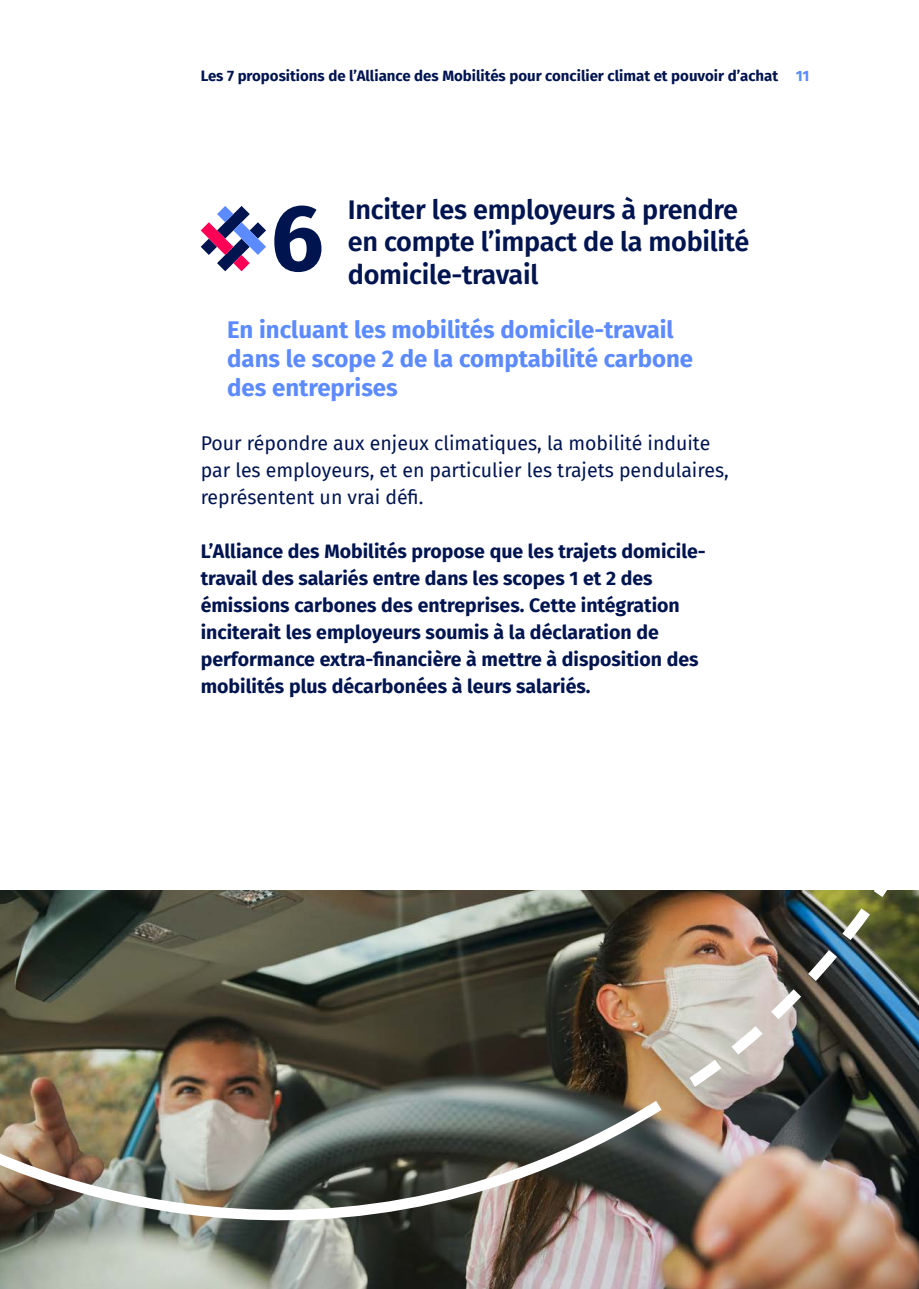
<style>
.page{position:relative;width:919px;height:1289px;background:#fff}
.page>*{position:absolute;margin:0;border:0;box-sizing:border-box;transform-origin:0 0}
.t1{font:600 27px/32.4px "Fira Sans";letter-spacing:-.01em;color:#001450}
.t2{font:700 24px/28.8px "Fira Sans";color:#5c8aff}
.t3{font:700 19.5px/27px "Fira Sans";color:#001450}
.t4{font:19.5px/27px "Fira Sans";color:#001450}
.t5{font:700 15px "Fira Sans";color:#001450}
.s1{color:#5c89ff}
</style>
<div class="page">
<svg style="left:201px;top:206px;width:65px;height:65px"></svg>
<svg style="left:274px;top:205px;width:47px;height:67px"></svg>
<img style="left:0;top:890px;width:918px;height:398px">
<img style="left:681px;top:890px;width:237px;height:202px">
<img style="left:0;top:1090px;width:673px;height:198px">
<p class="t5" style="left:201px;top:63px;width:610px">Les 7 propositions de l’Alliance des Mobilités pour concilier climat et pouvoir d’achat <span class="s1">11</span></p>
<p class="t1" style="left:348px;top:192px;width:391px">Inciter les employeurs à prendre</p>
<p class="t1" style="left:348px;top:224px;width:403px">en compte l’impact de la mobilité domicile-travail</p>
<p class="t2" style="left:227px;top:314px;width:467px">En incluant les mobilités domicile-travail dans le scope 2 de la comptabilité carbone des entreprises</p>
<p class="t4" style="left:201px;top:429px;width:529px">Pour répondre aux enjeux climatiques, la mobilité induite par les employeurs, et en particulier les trajets pendulaires, représentent un vrai défi.</p>
<p class="t3" style="left:201px;top:536px;width:506px">L’Alliance des Mobilités propose que les trajets domicile&shy;travail des salariés entre dans les scopes 1 et 2 des émissions carbones des entreprises. Cette intégration inciterait les employeurs soumis à la déclaration de performance extra-financière à mettre à disposition des mobilités plus décarbonées à leurs salariés.</p>
</div>
